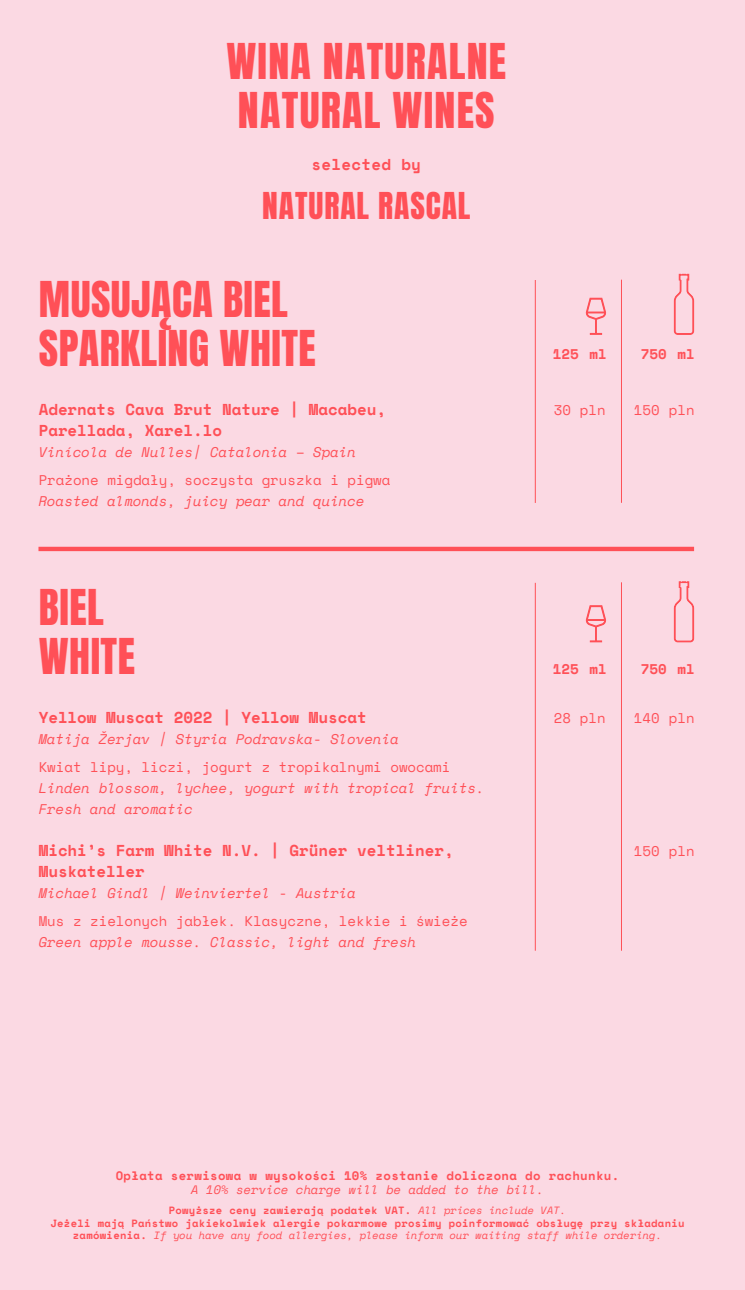
<style>
.page{position:relative;width:745px;height:1290px;background:#fff}
.page>*{position:absolute;margin:0;border:0;box-sizing:border-box;transform-origin:0 0}
.t1{font:42px/49px "Anton";letter-spacing:.01em;color:#ff5057}
.t2{font:42px/49px "Anton";letter-spacing:.03em;color:#ff5057}
.t3{font:31.5px "Anton";letter-spacing:.03em;color:#ff5057}
.t4{font:700 15.75px/21px "Space Mono";color:#ff5057}
.t5{font:700 15.75px "Space Mono";letter-spacing:.02em;color:#ff5057}
.t6{font:italic 14px/21px "Space Mono";color:#ff5057}
.t7{font:14px "Space Mono";color:#ff5057}
.t8{font:700 14px "Space Mono";color:#ff5057}
.t9{font:700 12.25px "Space Mono";letter-spacing:.03em;color:#ff5057}
.t10{font:italic 12.25px "Space Mono";color:#ff5057}
.t11{font:700 10.5px/12.6px "Space Mono";letter-spacing:.03em;color:#ff5057;text-align:center}
.s1{font-weight:400;font-style:italic}
</style>
<div class="page">
<div style="left:0;top:0;width:744px;height:1290px;background:#fbd9e3"></div>
<hr style="left:620px;top:280px;width:1px;height:223px;background:#ff5057">
<hr style="left:620px;top:582px;width:1px;height:369px;background:#ff5057">
<svg style="left:585px;top:297px;width:21px;height:38px"></svg>
<svg style="left:585px;top:605px;width:21px;height:38px"></svg>
<svg style="left:673px;top:273px;width:21px;height:62px"></svg>
<svg style="left:673px;top:581px;width:21px;height:62px"></svg>
<hr style="left:38px;top:547px;width:655px;height:4px;background:#ff5057">
<hr style="left:534px;top:280px;width:1px;height:223px;background:#ff5057">
<hr style="left:534px;top:583px;width:1px;height:368px;background:#ff5057">
<h1 class="t2" style="left:226px;top:40px;width:281px">WINA NATURALNE<br>NATURAL WINES</h1>
<p class="t5" style="left:311px;top:152px;width:111px">selected by</p>
<h2 class="t3" style="left:262px;top:189px;width:210px">NATURAL RASCAL</h2>
<h1 class="t1" style="left:39px;top:278px;width:278px">MUSUJĄCA BIEL<br>SPARKLING WHITE</h1>
<p class="t4" style="left:39px;top:398px;width:349px">Adernats Cava Brut Nature | Macabeu,<br>Parellada, Xarel.lo</p>
<p class="t6" style="left:39px;top:441px;width:319px">Vinícola de Nulles| Catalonia – Spain</p>
<p class="t7" style="left:39px;top:470px;width:353px">Prażone migdały, soczysta gruszka i pigwa</p>
<p class="t6" style="left:39px;top:490px;width:327px">Roasted almonds, juicy pear and quince</p>
<h1 class="t1" style="left:39px;top:586px;width:98px">BIEL<br>WHITE</h1>
<p class="t4" style="left:39px;top:706px;width:329px">Yellow Muscat 2022 | Yellow Muscat</p>
<p class="t6" style="left:39px;top:728px;width:361px">Matija Žerjav | Styria Podravska- Slovenia</p>
<p class="t7" style="left:39px;top:757px;width:413px">Kwiat lipy, liczi, jogurt z tropikalnymi owocami</p>
<p class="t6" style="left:39px;top:777px;width:447px">Linden blossom, lychee, yogurt with tropical fruits.<br>Fresh and aromatic</p>
<p class="t4" style="left:39px;top:839px;width:416px">Michi’s Farm White N.V. | Grüner veltliner,<br>Muskateller</p>
<p class="t6" style="left:39px;top:882px;width:319px">Michael Gindl | Weinviertel - Austria</p>
<p class="t7" style="left:39px;top:911px;width:430px">Mus z zielonych jabłek. Klasyczne, lekkie i świeże</p>
<p class="t6" style="left:39px;top:931px;width:378px">Green apple mousse. Classic, light and fresh</p>
<p class="t8" style="left:552px;top:343px;width:55px">125 ml</p>
<p class="t7" style="left:553px;top:400px;width:54px">30 pln</p>
<p class="t8" style="left:640px;top:343px;width:55px">750 ml</p>
<p class="t7" style="left:633px;top:400px;width:62px">150 pln</p>
<p class="t8" style="left:552px;top:658px;width:55px">125 ml</p>
<p class="t7" style="left:553px;top:708px;width:54px">28 pln</p>
<p class="t8" style="left:640px;top:658px;width:55px">750 ml</p>
<p class="t7" style="left:633px;top:708px;width:62px">140 pln</p>
<p class="t7" style="left:633px;top:841px;width:62px">150 pln</p>
<p class="t9" style="left:116px;top:1166px;width:504px">Opłata serwisowa w wysokości 10% zostanie doliczona do rachunku.</p>
<p class="t10" style="left:191px;top:1181px;width:354px">A 10% service charge will be added to the bill.</p>
<p class="t11" style="left:50px;top:1203px;width:635px">Powyższe ceny zawierają podatek VAT. <span class="s1">All prices include VAT.<br></span>Jeżeli mają Państwo jakiekolwiek alergie pokarmowe prosimy poinformować obsługę przy składaniu zamówienia. <span class="s1">If you have any food allergies, please inform our waiting staff while ordering.</span></p>
</div>
